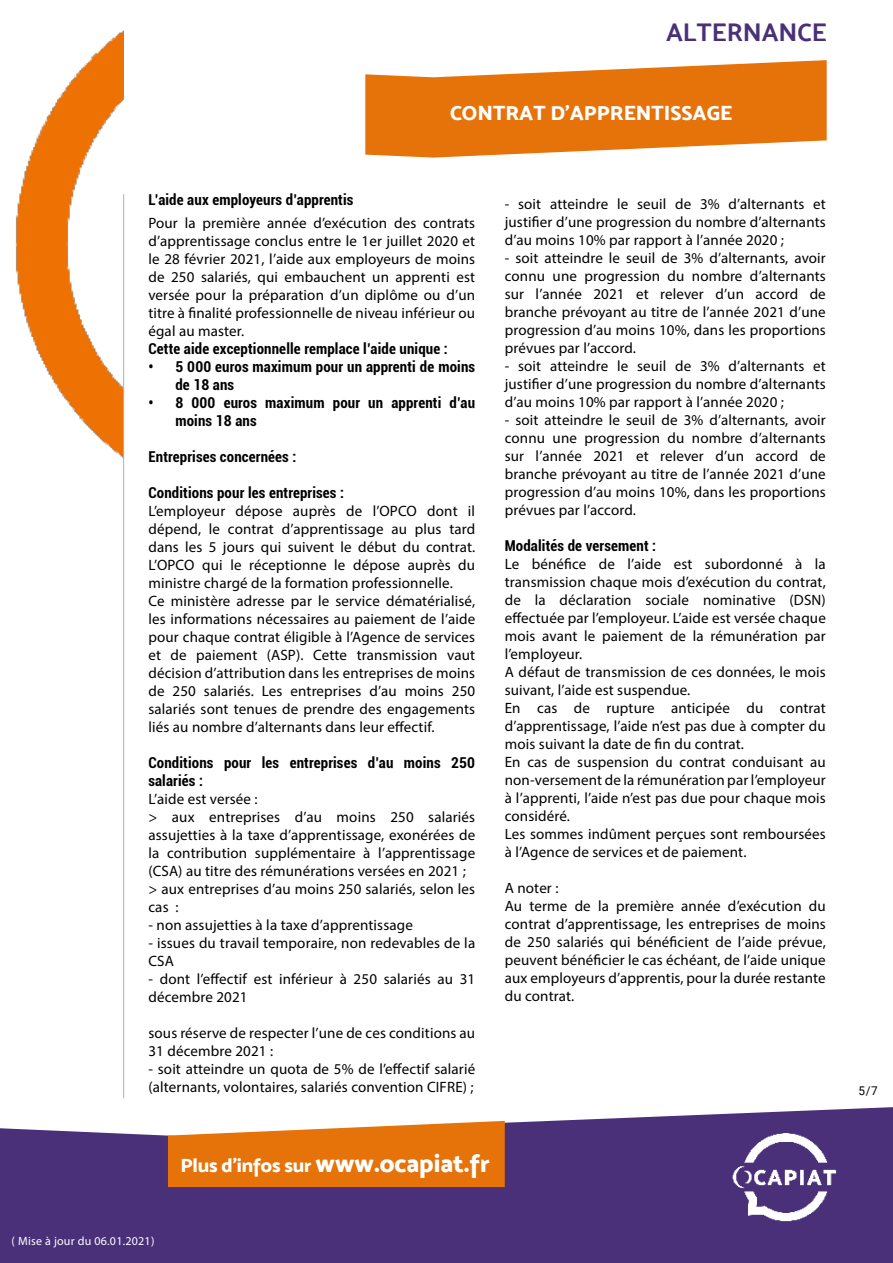
<style>
.page{position:relative;width:893px;height:1263px;background:#fff}
.page>*{position:absolute;margin:0;border:0;box-sizing:border-box;transform-origin:0 0}
.t1{font:25.5px "Mosk Bold 700";color:#4a3078}
.t2{font:20.55px "Mosk Extra Bold 800";color:#fff}
.t3{font:19.5px "Mosk Extra Bold 800";letter-spacing:-.01em;color:#fff}
.t4{font:15px/18px "Myriad Pro";letter-spacing:.01em;color:#000}
.t5{font:700 condensed 15px/18px "Roboto";letter-spacing:.01em;color:#000}
.t6{font:12px "Myriad Pro";letter-spacing:.02em;color:#fff}
.t7{font:12px "Roboto";color:#000}
.s1{font-size:25.5px}
</style>
<div class="page">
<svg style="left:0;top:1107px;width:893px;height:156px;fill:#4a3078"></svg>
<img style="left:723px;top:1126px;width:120px;height:103px">
<svg style="left:168px;top:1121px;width:337px;height:66px"></svg>
<img style="left:15px;top:30px;width:108px;height:429px">
<hr style="left:123px;top:194px;width:1px;height:904px;background:#b3b2b2">
<svg style="left:365px;top:60px;width:462px;height:98px;fill:#e67309"></svg>
<h1 class="t1" style="left:666px;top:17px;width:162px">ALTERNANCE</h1>
<h2 class="t2" style="left:450px;top:101px;width:284px">CONTRAT D’APPRENTISSAGE</h2>
<p class="t5" style="left:148px;top:190px;width:207px">L’aide aux employeurs d’apprentis</p>
<p class="t4" style="left:148px;top:213px;width:328px;text-align:justify">Pour la première année d’exécution des contrats d’apprentissage conclus entre le 1er juillet 2020 et le 28 février 2021, l’aide aux employeurs de moins de 250 salariés, qui embauchent un apprenti est versée pour la préparation d’un diplôme ou d’un titre à finalité professionnelle de niveau inférieur ou égal au master.</p>
<p class="t5" style="left:148px;top:339px;width:301px">Cette aide exceptionnelle remplace l’aide unique :</p>
<p class="t5" style="left:175px;top:357px;width:301px;text-indent:-27px">• 5 000 euros maximum pour un apprenti de moins de 18 ans</p>
<p class="t5" style="left:175px;top:393px;width:301px;text-indent:-27px">• 8 000 euros maximum pour un apprenti d’au moins 18 ans</p>
<p class="t5" style="left:148px;top:447px;width:149px">Entreprises concernées :</p>
<p class="t5" style="left:148px;top:483px;width:197px">Conditions pour les entreprises :</p>
<p class="t4" style="left:148px;top:501px;width:328px">L’employeur dépose auprès de l’OPCO dont il dépend, le contrat d’apprentissage au plus tard dans les 5 jours qui suivent le début du contrat.<br>L’OPCO qui le réceptionne le dépose auprès du ministre chargé de la formation professionnelle.<br>Ce ministère adresse par le service dématérialisé, les informations nécessaires au paiement de l’aide pour chaque contrat éligible à l’Agence de services et de paiement (ASP). Cette transmission vaut décision d’attribution dans les entreprises de moins de 250 salariés. Les entreprises d’au moins 250 salariés sont tenues de prendre des engagements liés au nombre d’alternants dans leur effectif.</p>
<p class="t5" style="left:148px;top:753px;width:328px">Conditions pour les entreprises d’au moins 250 salariés :</p>
<p class="t4" style="left:148px;top:789px;width:328px">L’aide est versée :<br>&gt; aux entreprises d’au moins 250 salariés assujetties à la taxe d’apprentissage, exonérées de la contribution supplémentaire à l’apprentissage (CSA) au titre des rémunérations versées en 2021 ; &gt; aux entreprises d’au moins 250 salariés, selon les cas :</p>
<p class="t4" style="left:148px;top:915px;width:266px">- non assujetties à la taxe d’apprentissage</p>
<p class="t4" style="left:148px;top:933px;width:328px">- issues du travail temporaire, non redevables de la<br>CSA</p>
<p class="t4" style="left:148px;top:969px;width:328px">- dont l’effectif est inférieur à 250 salariés au 31 décembre 2021</p>
<p class="t4" style="left:148px;top:1023px;width:328px">sous réserve de respecter l’une de ces conditions au<br>31 décembre 2021 :</p>
<p class="t4" style="left:148px;top:1059px;width:328px">- soit atteindre un quota de 5% de l’effectif salarié (alternants, volontaires, salariés convention CIFRE) ;</p>
<p class="t4" style="left:505px;top:194px;width:323px;text-align:justify">- soit atteindre le seuil de 3% d’alternants et justifier d’une progression du nombre d’alternants d’au moins 10% par rapport à l’année 2020 ;</p>
<p class="t4" style="left:505px;top:248px;width:323px;text-align:justify">- soit atteindre le seuil de 3% d’alternants, avoir connu une progression du nombre d’alternants sur l’année 2021 et relever d’un accord de branche prévoyant au titre de l’année 2021 d’une progression d’au moins 10%, dans les proportions prévues par l’accord.</p>
<p class="t4" style="left:505px;top:356px;width:323px;text-align:justify">- soit atteindre le seuil de 3% d’alternants et justifier d’une progression du nombre d’alternants d’au moins 10% par rapport à l’année 2020 ;</p>
<p class="t4" style="left:505px;top:410px;width:323px;text-align:justify">- soit atteindre le seuil de 3% d’alternants, avoir connu une progression du nombre d’alternants sur l’année 2021 et relever d’un accord de branche prévoyant au titre de l’année 2021 d’une progression d’au moins 10%, dans les proportions prévues par l’accord.</p>
<p class="t5" style="left:505px;top:536px;width:153px">Modalités de versement :</p>
<p class="t4" style="left:505px;top:554px;width:323px">Le bénéfice de l’aide est subordonné à la transmission chaque mois d’exécution du contrat, de la déclaration sociale nominative (DSN) effectuée par l’employeur. L’aide est versée chaque mois avant le paiement de la rémunération par l’employeur.<br>A défaut de transmission de ces données, le mois suivant, l’aide est suspendue.<br>En cas de rupture anticipée du contrat d’apprentissage, l’aide n’est pas due à compter du mois suivant la date de fin du contrat.<br>En cas de suspension du contrat conduisant au non-versement de la rémunération par l’employeur à l’apprenti, l’aide n’est pas due pour chaque mois considéré.<br>Les sommes indûment perçues sont remboursées à l’Agence de services et de paiement.</p>
<p class="t4" style="left:505px;top:878px;width:323px">A noter :<br>Au terme de la première année d’exécution du contrat d’apprentissage, les entreprises de moins de 250 salariés qui bénéficient de l’aide prévue, peuvent bénéficier le cas échéant, de l’aide unique aux employeurs d’apprentis, pour la durée restante du contrat.</p>
<p class="t6" style="left:12px;top:1234px;width:144px">( Mise à jour du 06.01.2021)</p>
<h3 class="t3" style="left:181px;top:1153px;width:311px">Plus d’infos sur <span class="s1">www.ocapiat.fr</span></h3>
<p class="t7" style="left:859px;top:1082px;width:21px">5/7</p>
</div>
